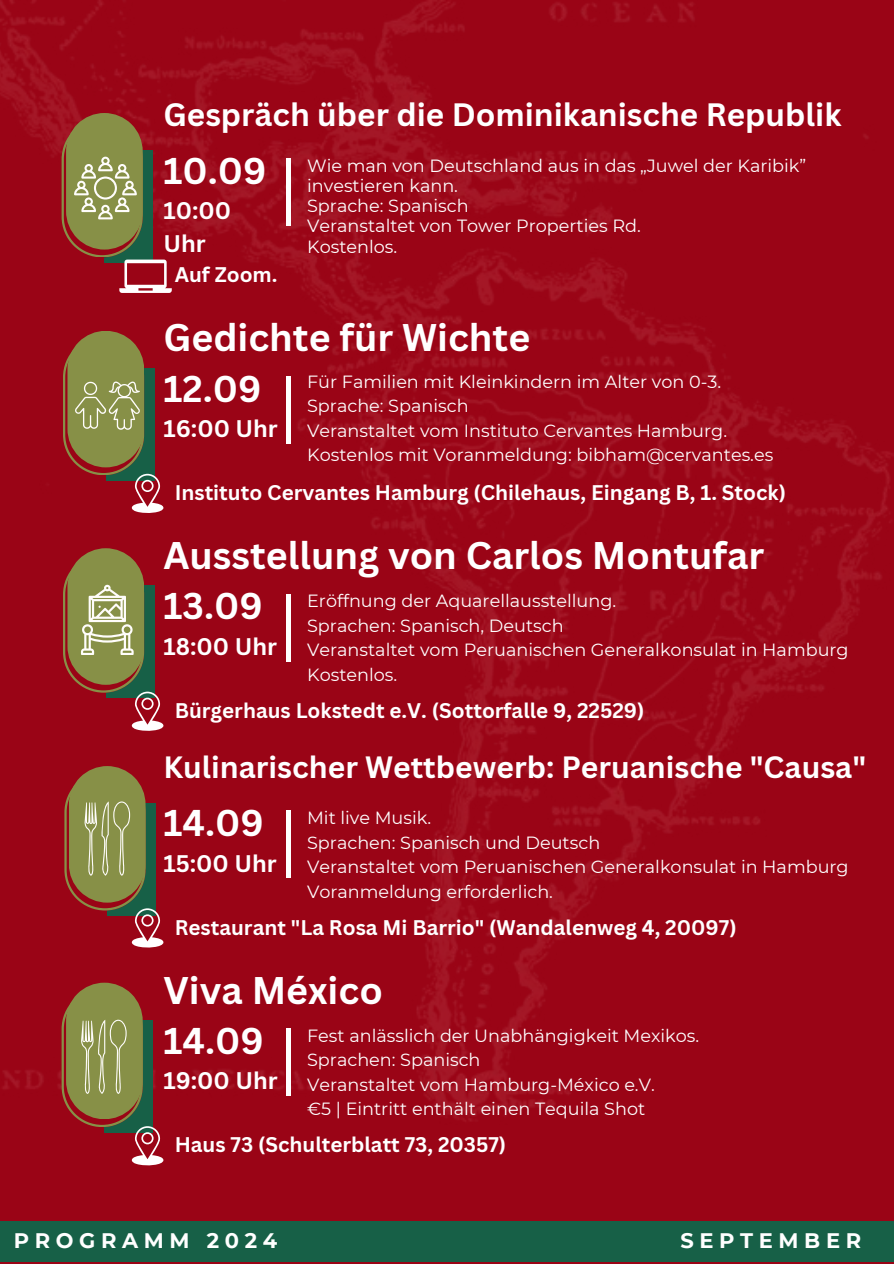
<style>
.page{position:relative;width:894px;height:1264px;background:#fff}
.page>*{position:absolute;margin:0;border:0;box-sizing:border-box;transform-origin:0 0}
.t1{font:700 37.5px "Canva Sans";color:#fff}
.t2{font:700 36.3px "Canva Sans";color:#fff}
.t3{font:700 31.5px "Canva Sans";color:#fff}
.t4{font:700 30px "Canva Sans";color:#fff}
.t5{font:700 23.4px/32.7px "Canva Sans";color:#fff}
.t6{font:700 21px "Montserrat";letter-spacing:.27em;color:#fff}
.t7{font:700 20.7px "Canva Sans";color:#fff}
.t8{font:700 20.55px "Canva Sans";color:#fff}
.t9{font:17.7px/24.5px "Montserrat";color:#fff}
</style>
<div class="page">
<div style="left:0;top:0;width:893px;height:1263px;background:#9a0416"></div>
<img style="left:0;top:0;width:893px;height:1121px">
<div style="left:286px;top:158px;width:5px;height:68px;background:#fff"></div>
<div style="left:0;top:1220px;width:893px;height:41px;background:#176047"></div>
<div style="left:286px;top:376px;width:5px;height:67px;background:#fff"></div>
<div style="left:286px;top:593px;width:5px;height:68px;background:#fff"></div>
<div style="left:286px;top:810px;width:5px;height:68px;background:#fff"></div>
<div style="left:286px;top:1028px;width:5px;height:68px;background:#fff"></div>
<svg style="left:63px;top:548px;width:100px;height:184px"></svg>
<svg style="left:63px;top:331px;width:100px;height:183px"></svg>
<svg style="left:62px;top:113px;width:110px;height:180px"></svg>
<svg style="left:64px;top:766px;width:99px;height:182px"></svg>
<svg style="left:62px;top:982px;width:101px;height:184px"></svg>
<h3 class="t3" style="left:163px;top:92px;width:679px">Gespräch über die Dominikanische Republik</h3>
<p class="t9" style="left:307px;top:155px;width:500px;line-height:20.2px">Wie man von Deutschland aus in das „Juwel der Karibik” investieren kann.<br>Sprache: Spanisch<br>Veranstaltet von Tower Properties Rd.<br>Kostenlos.</p>
<h2 class="t2" style="left:163px;top:145px;width:105px">10.09</h2>
<h3 class="t5" style="left:163px;top:194px;width:69px">10:00<br>Uhr</h3>
<p class="t7" style="left:175px;top:260px;width:104px">Auf Zoom.</p>
<h1 class="t1" style="left:163px;top:311px;width:368px">Gedichte für Wichte</h1>
<h2 class="t2" style="left:163px;top:363px;width:100px">12.09</h2>
<h3 class="t5" style="left:163px;top:411px;width:116px">16:00 Uhr</h3>
<p class="t9" style="left:307px;top:369px;width:467px">Für Familien mit Kleinkindern im Alter von 0-3.<br>Sprache: Spanisch<br>Veranstaltet vom Instituto Cervantes Hamburg.<br>Kostenlos mit Voranmeldung: bibham@cervantes.es</p>
<p class="t7" style="left:175px;top:477px;width:612px">Instituto Cervantes Hamburg (Chilehaus, Eingang B, 1. Stock)</p>
<h1 class="t1" style="left:163px;top:529px;width:602px">Ausstellung von Carlos Montufar</h1>
<p class="t9" style="left:307px;top:588px;width:543px">Eröffnung der Aquarellausstellung.<br>Sprachen: Spanisch, Deutsch<br>Veranstaltet vom Peruanischen Generalkonsulat in Hamburg Kostenlos.</p>
<h2 class="t2" style="left:163px;top:580px;width:101px">13.09</h2>
<h3 class="t5" style="left:163px;top:629px;width:115px">18:00 Uhr</h3>
<p class="t8" style="left:175px;top:696px;width:471px">Bürgerhaus Lokstedt e.V. (Sottorfalle 9, 22529)</p>
<h3 class="t4" style="left:163px;top:745px;width:704px">Kulinarischer Wettbewerb: Peruanische "Causa"</h3>
<p class="t9" style="left:307px;top:805px;width:543px">Mit live Musik.<br>Sprachen: Spanisch und Deutsch<br>Veranstaltet vom Peruanischen Generalkonsulat in Hamburg Voranmeldung erforderlich.</p>
<h2 class="t2" style="left:163px;top:797px;width:102px">14.09</h2>
<h3 class="t5" style="left:163px;top:846px;width:115px">15:00 Uhr</h3>
<p class="t8" style="left:175px;top:913px;width:563px">Restaurant "La Rosa Mi Barrio" (Wandalenweg 4, 20097)</p>
<h1 class="t1" style="left:163px;top:963px;width:221px">Viva México</h1>
<p class="t9" style="left:307px;top:1023px;width:393px">Fest anlässlich der Unabhängigkeit Mexikos.<br>Sprachen: Spanisch<br>Veranstaltet vom Hamburg-México e.V.<br>€5 | Eintritt enthält einen Tequila Shot</p>
<h2 class="t2" style="left:163px;top:1015px;width:102px">14.09</h2>
<h3 class="t5" style="left:163px;top:1063px;width:116px">19:00 Uhr</h3>
<p class="t7" style="left:175px;top:1129px;width:333px">Haus 73 (Schulterblatt 73, 20357)</p>
<p class="t6" style="left:14px;top:1227px;width:265px">PROGRAMM 2024</p>
<p class="t6" style="left:680px;top:1227px;width:182px">SEPTEMBER</p>
</div>
